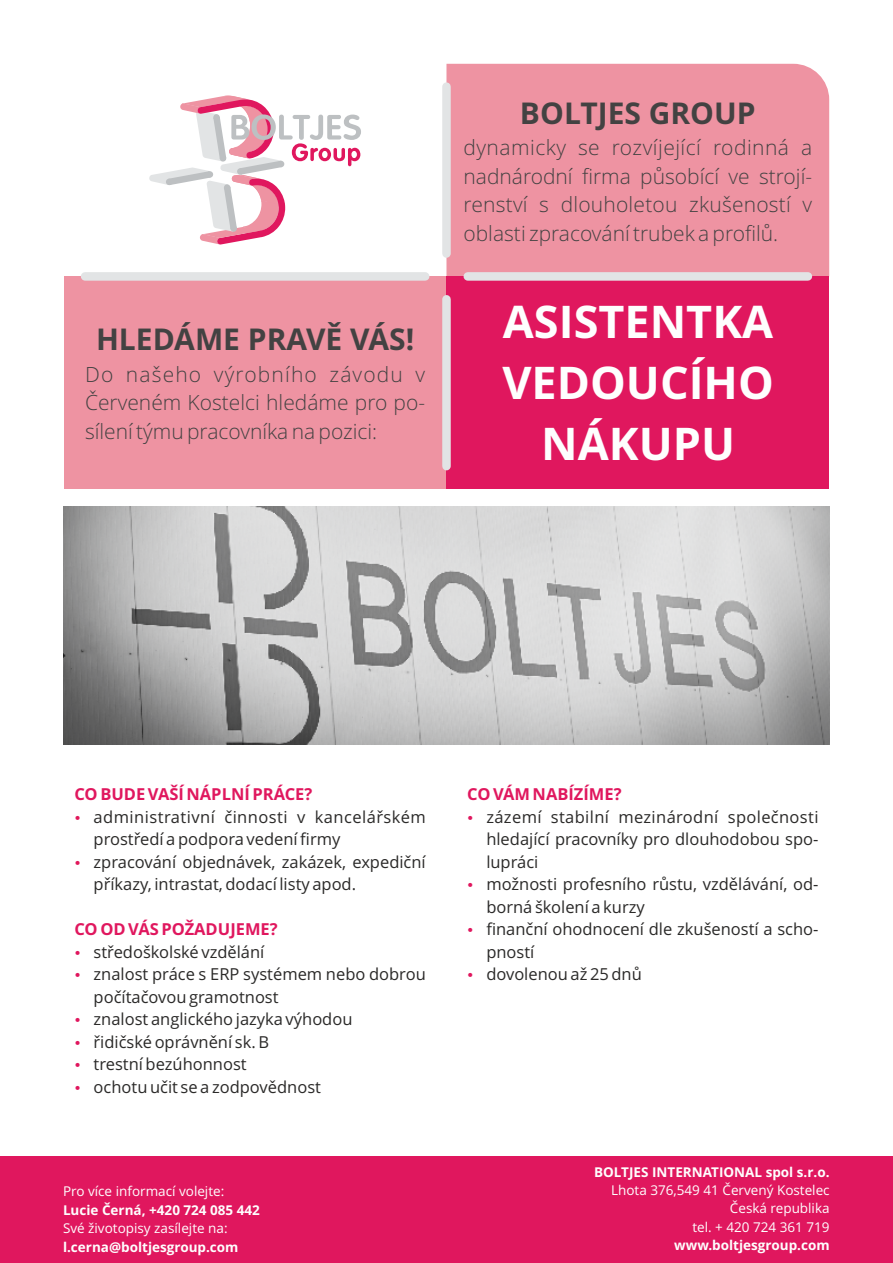
<style>
.page{position:relative;width:893px;height:1263px;background:#fff}
.page>*{position:absolute;margin:0;border:0;box-sizing:border-box;transform-origin:0 0}
.t1{font:700 45px/61.3px "Open Sans";color:#fefefe;text-align:center}
.t2{font:700 30px "Open Sans";color:#434242}
.t3{font:300 21px/28.7px "Open Sans";color:#434242;text-align:justify}
.t4{font:16.5px/22.5px "Open Sans";color:#2b2a29}
.t5{font:16.5px/22.5px "Open Sans";letter-spacing:.025em;color:#2b2a29}
.t6{font:700 16.5px "Open Sans";color:#e0175e}
.t7{font:13.5px/18.5px "Open Sans";color:#fefefe;text-align:right}
.t8{font:700 13.5px "Open Sans";color:#fefefe}
</style>
<div class="page">
<img style="left:64px;top:506px;width:765px;height:238px">
<div style="left:446px;top:64px;width:383px;height:212px;background:#ee93a2"></div>
<div style="left:64px;top:276px;width:382px;height:213px;background:#ee93a2"></div>
<div style="left:446px;top:276px;width:383px;height:213px;background:#e0175e"></div>
<div style="left:442px;top:87px;width:9px;height:167px;background:#e2e4e5"></div>
<div style="left:85px;top:272px;width:340px;height:9px;background:#e2e4e5"></div>
<div style="left:468px;top:272px;width:340px;height:9px;background:#e2e4e5"></div>
<div style="left:442px;top:299px;width:9px;height:167px;background:#e2e4e5"></div>
<svg style="left:149px;top:96px;width:212px;height:149px"></svg>
<div style="left:0;top:1157px;width:893px;height:106px;background:#e0175e"></div>
<h2 class="t2" style="left:96px;top:327px;width:320px">HLEDÁME PRAVĚ VÁS!</h2>
<p class="t3" style="left:85px;top:362px;width:342px">Do našeho výrobního závodu v Červeném Kostelci hledáme pro po&shy;sílení týmu pracovníka na pozici:</p>
<h2 class="t2" style="left:520px;top:101px;width:237px">BOLTJES GROUP</h2>
<p class="t3" style="left:463px;top:135px;width:350px">dynamicky se rozvíjející rodinná a nadnárodní firma působící ve strojí&shy;renství s dlouholetou zkušeností v oblasti zpracování trubek a profilů.</p>
<h1 class="t1" style="left:502px;top:295px;width:273px">ASISTENTKA<br>VEDOUCÍHO<br>NÁKUPU</h1>
<p class="t6" style="left:74px;top:788px;width:239px">CO BUDE VAŠÍ NÁPLNÍ PRÁCE?</p>
<p class="t5" style="left:94px;top:807px;width:334px">administrativní činnosti v kancelářském prostředí a podpora vedení firmy</p>
<p class="t4" style="left:94px;top:852px;width:334px">zpracování objednávek, zakázek, expediční příkazy, intrastat, dodací listy apod.</p>
<p class="t6" style="left:74px;top:923px;width:205px">CO OD VÁS POŽADUJEME?</p>
<p class="t4" style="left:94px;top:942px;width:334px">středoškolské vzdělání<br>znalost práce s ERP systémem nebo dobrou počítačovou gramotnost</p>
<p class="t4" style="left:94px;top:1009px;width:260px">znalost anglického jazyka výhodou</p>
<p class="t4" style="left:94px;top:1032px;width:177px">řidičské oprávnění sk. B trestní bezúhonnost</p>
<p class="t4" style="left:94px;top:1077px;width:229px">ochotu učit se a zodpovědnost</p>
<p class="t7" style="left:63px;top:1184px;width:163px">Pro více informací volejte:</p>
<p class="t8" style="left:63px;top:1204px;width:198px">Lucie Černá, +420 724 085 442</p>
<p class="t7" style="left:63px;top:1220px;width:166px">Své životopisy zasílejte na:</p>
<p class="t8" style="left:63px;top:1241px;width:177px">l.cerna@boltjesgroup.com</p>
<p class="t6" style="left:467px;top:788px;width:156px">CO VÁM NABÍZÍME?</p>
<p class="t4" style="left:486px;top:807px;width:334px;text-align:justify">zázemí stabilní mezinárodní společnosti hledající pracovníky pro dlouhodobou spo&shy;lupráci</p>
<p class="t4" style="left:486px;top:875px;width:334px">možnosti profesního růstu, vzdělávání, od&shy;borná školení a kurzy</p>
<p class="t4" style="left:486px;top:920px;width:334px">finanční ohodnocení dle zkušeností a scho&shy;pností<br>dovolenou až 25 dnů</p>
<p class="t8" style="left:594px;top:1166px;width:237px">BOLTJES INTERNATIONAL spol s.r.o.</p>
<p class="t7" style="left:611px;top:1182px;width:220px">Lhota 376,549 41 Červený Kostelec<br>Česká republika<br>tel. + 420 724 361 719</p>
<p class="t8" style="left:674px;top:1240px;width:157px">www.boltjesgroup.com</p>
</div>
